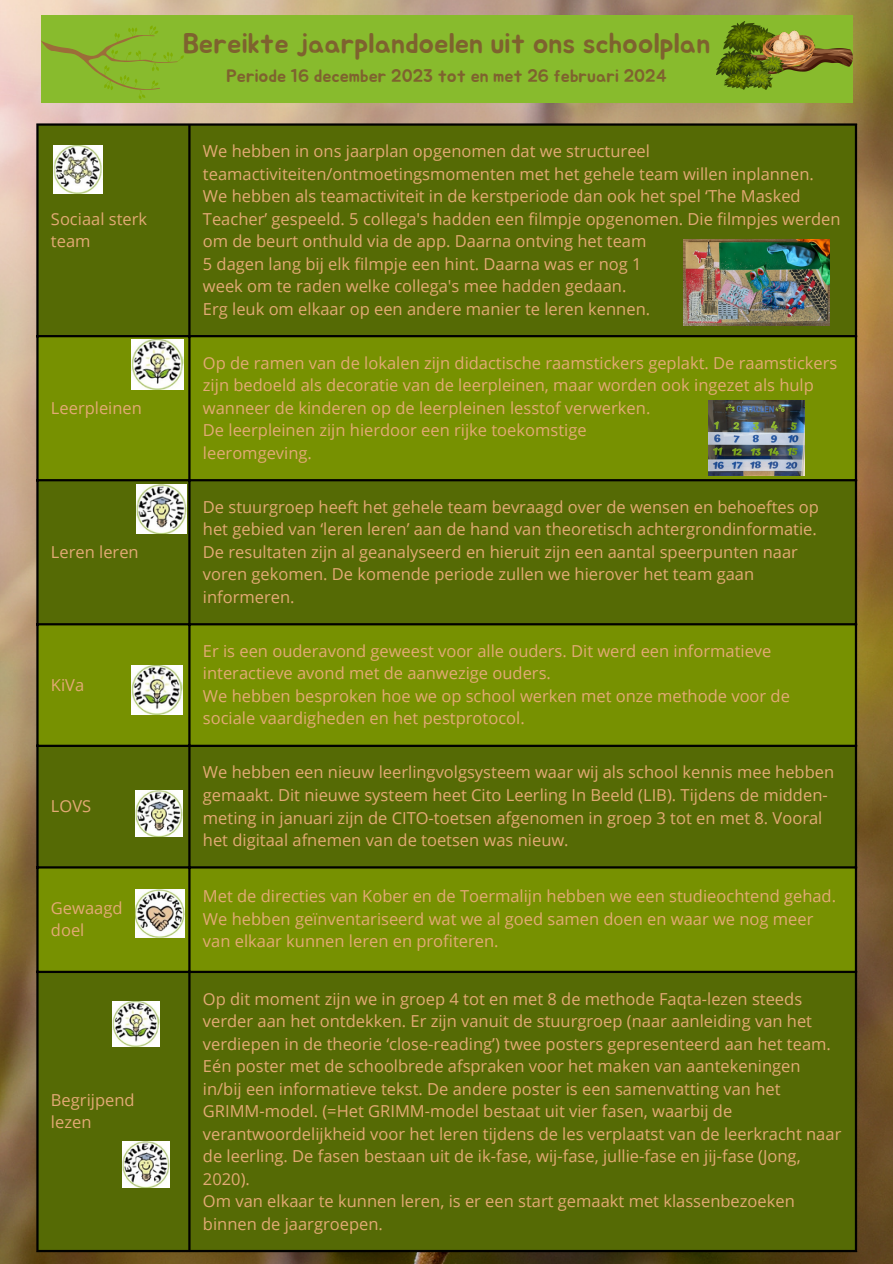
<style>
.page{position:relative;width:893px;height:1264px;background:#fff}
.page>*{position:absolute;margin:0;border:0;box-sizing:border-box;transform-origin:0 0}
.t1{font:28.5px "Jua";color:#7e622f}
.t2{font:18px "Jua";color:#7e622f}
.t3{font:16.5px/22.5px "Open Sans";color:#e3aa75}
</style>
<div class="page">
<img style="left:0;top:0;width:892px;height:1263px">
<div style="left:39px;top:126px;width:815px;height:1123px;background:#556a05"></div>
<svg style="left:39px;top:337px;width:815px;height:633px;background:#688002"></svg>
<hr style="left:36px;top:126px;width:3px;height:1123px;background:#000">
<hr style="left:188px;top:126px;width:2px;height:1123px;background:#000">
<hr style="left:854px;top:126px;width:3px;height:1123px;background:#000">
<hr style="left:36px;top:123px;width:821px;height:3px;background:#000">
<hr style="left:36px;top:335px;width:821px;height:2px;background:#000">
<hr style="left:36px;top:479px;width:821px;height:2px;background:#000">
<hr style="left:36px;top:623px;width:821px;height:2px;background:#000">
<hr style="left:36px;top:744px;width:821px;height:3px;background:#000">
<hr style="left:36px;top:866px;width:821px;height:2px;background:#000">
<hr style="left:36px;top:970px;width:821px;height:3px;background:#000">
<hr style="left:36px;top:1249px;width:821px;height:3px;background:#000">
<div style="left:41px;top:15px;width:811px;height:88px;background:#88bb2d"></div>
<svg style="left:41px;top:25px;width:143px;height:74px"></svg>
<img style="left:716px;top:22px;width:136px;height:67px">
<img style="left:136px;top:889px;width:48px;height:48px">
<img style="left:53px;top:145px;width:50px;height:49px">
<img style="left:131px;top:340px;width:52px;height:49px">
<img style="left:136px;top:484px;width:50px;height:49px">
<img style="left:131px;top:666px;width:51px;height:48px">
<img style="left:136px;top:790px;width:47px;height:46px">
<img style="left:113px;top:1001px;width:47px;height:45px">
<img style="left:122px;top:1141px;width:47px;height:46px">
<img style="left:683px;top:239px;width:146px;height:87px">
<img style="left:708px;top:401px;width:96px;height:74px">
<h1 class="t3" style="left:51px;top:207px;width:98px">Sociaal sterk team</h1>
<p class="t3" style="left:51px;top:396px;width:92px">Leerpleinen</p>
<p class="t3" style="left:51px;top:540px;width:89px">Leren leren</p>
<p class="t3" style="left:51px;top:673px;width:35px">KiVa</p>
<p class="t3" style="left:51px;top:794px;width:42px">LOVS</p>
<p class="t3" style="left:51px;top:895px;width:73px">Gewaagd</p>
<p class="t3" style="left:51px;top:918px;width:35px">doel</p>
<p class="t3" style="left:51px;top:1088px;width:85px">Begrijpend lezen</p>
<p class="t1" style="left:183px;top:30px;width:528px">Bereikte jaarplandoelen uit ons schoolplan</p>
<p class="t2" style="left:226px;top:68px;width:442px">Periode 16 december 2023 tot en met 26 februari 2024</p>
<p class="t3" style="left:203px;top:139px;width:612px">We hebben in ons jaarplan opgenomen dat we structureel teamactiviteiten/ontmoetingsmomenten met het gehele team willen inplannen.</p>
<p class="t3" style="left:203px;top:184px;width:639px">We hebben als teamactiviteit in de kerstperiode dan ook het spel ‘The Masked<br>Teacher’ gespeeld. 5 collega's hadden een filmpje opgenomen. Die filmpjes werden om de beurt onthuld via de app. Daarna ontving het team</p>
<p class="t3" style="left:203px;top:252px;width:440px">5 dagen lang bij elk filmpje een hint. Daarna was er nog 1</p>
<p class="t3" style="left:203px;top:274px;width:425px">week om te raden welke collega's mee hadden gedaan.</p>
<p class="t3" style="left:203px;top:297px;width:448px">Erg leuk om elkaar op een andere manier te leren kennen.</p>
<p class="t3" style="left:203px;top:351px;width:636px">Op de ramen van de lokalen zijn didactische raamstickers geplakt. De raamstickers zijn bedoeld als decoratie van de leerpleinen, maar worden ook ingezet als hulp wanneer de kinderen op de leerpleinen lesstof verwerken.</p>
<p class="t3" style="left:203px;top:418px;width:385px">De leerpleinen zijn hierdoor een rijke toekomstige</p>
<p class="t3" style="left:203px;top:441px;width:110px">leeromgeving.</p>
<p class="t3" style="left:203px;top:495px;width:617px">De stuurgroep heeft het gehele team bevraagd over de wensen en behoeftes op het gebied van ‘leren leren’ aan de hand van theoretisch achtergrondinformatie.<br>De resultaten zijn al geanalyseerd en hieruit zijn een aantal speerpunten naar voren gekomen. De komende periode zullen we hierover het team gaan informeren.</p>
<p class="t3" style="left:203px;top:639px;width:570px">Er is een ouderavond geweest voor alle ouders. Dit werd een informatieve interactieve avond met de aanwezige ouders.</p>
<p class="t3" style="left:203px;top:684px;width:588px">We hebben besproken hoe we op school werken met onze methode voor de sociale vaardigheden en het pestprotocol.</p>
<p class="t3" style="left:203px;top:760px;width:632px">We hebben een nieuw leerlingvolgsysteem waar wij als school kennis mee hebben gemaakt. Dit nieuwe systeem heet Cito Leerling In Beeld (LIB). Tijdens de midden&shy;meting in januari zijn de CITO-toetsen afgenomen in groep 3 tot en met 8. Vooral het digitaal afnemen van de toetsen was nieuw.</p>
<p class="t3" style="left:203px;top:884px;width:634px">Met de directies van Kober en de Toermalijn hebben we een studieochtend gehad.<br>We hebben geïnventariseerd wat we al goed samen doen en waar we nog meer van elkaar kunnen leren en profiteren.</p>
<p class="t3" style="left:203px;top:986px;width:640px">Op dit moment zijn we in groep 4 tot en met 8 de methode Faqta-lezen steeds verder aan het ontdekken. Er zijn vanuit de stuurgroep (naar aanleiding van het verdiepen in de theorie ‘close-reading’) twee posters gepresenteerd aan het team.<br>Eén poster met de schoolbrede afspraken voor het maken van aantekeningen in/bij een informatieve tekst. De andere poster is een samenvatting van het GRIMM-model. (=Het GRIMM-model bestaat uit vier fasen, waarbij de verantwoordelijkheid voor het leren tijdens de les verplaatst van de leerkracht naar de leerling. De fasen bestaan uit de ik-fase, wij-fase, jullie-fase en jij-fase (Jong, 2020).</p>
<p class="t3" style="left:203px;top:1189px;width:593px">Om van elkaar te kunnen leren, is er een start gemaakt met klassenbezoeken binnen de jaargroepen.</p>
</div>
